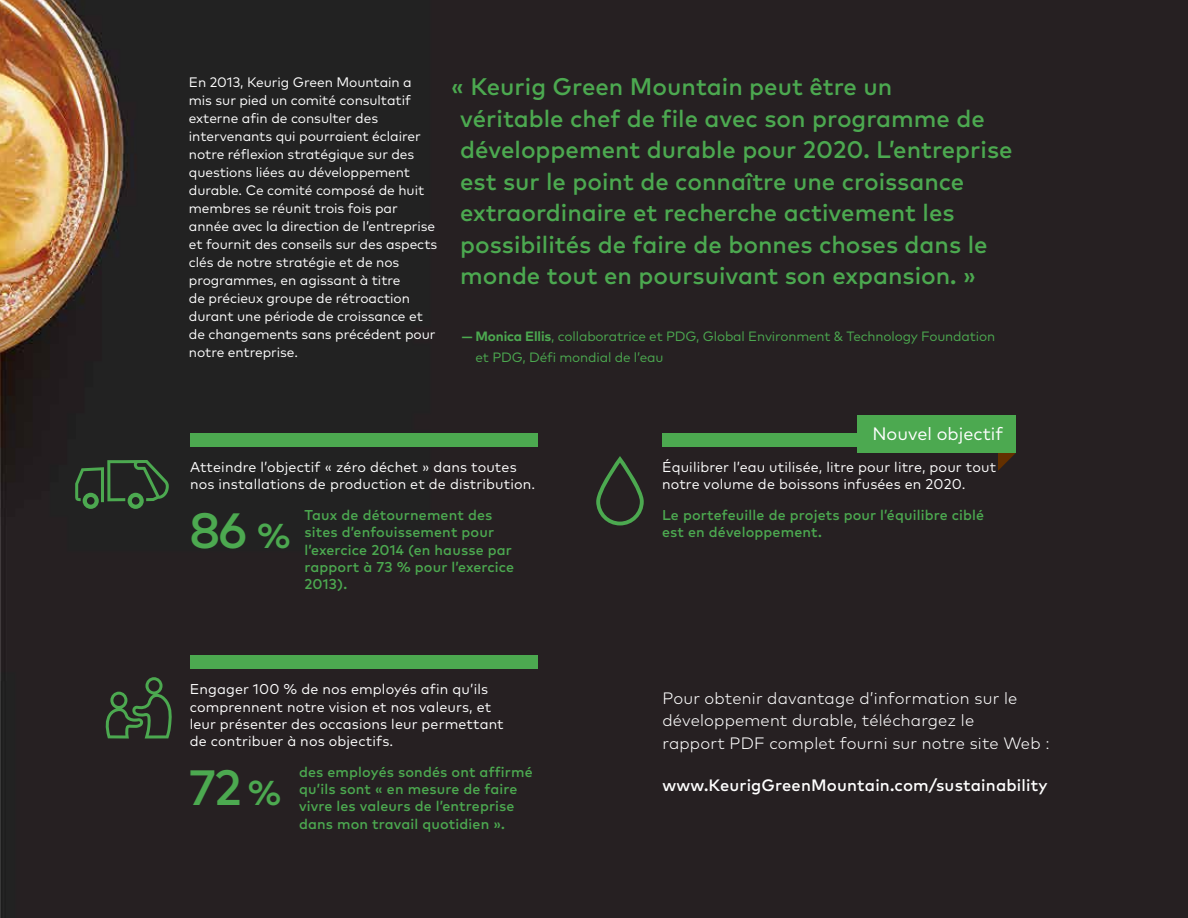
<style>
.page{position:relative;width:1188px;height:918px;background:#262022}
.page>*{position:absolute;margin:0;border:0;box-sizing:border-box;transform-origin:0 0}
.t1{font:500 49.5px "Mark OT";color:#4ca950}
.t2{font:500 24px/31.5px "Mark OT";color:#4ca950}
.t3{font:18px "Mark OT";color:#fff}
.t4{font:300 16.5px/22.5px "Mark OT";letter-spacing:.01em;color:#fff}
.t5{font:500 16.5px "Mark OT";letter-spacing:.01em;color:#fff}
.t6{font:14.25px/17.2px "Mark OT";letter-spacing:.01em;color:#fff}
.t7{font:500 14.25px/17.2px "Mark OT";letter-spacing:.01em;color:#4ca950}
.t8{font:13.65px/18px "Mark OT";letter-spacing:-.005em;color:#fff}
.t9{font:13.5px/21px "Mark OT";letter-spacing:-.01em;color:#4ca950}
.s1{font-weight:700}
.s2{font-size:34.5px}
</style>
<div class="page">
<div style="left:190px;top:433px;width:348px;height:14px;background:#4ca950"></div>
<div style="left:662px;top:433px;width:336px;height:14px;background:#4ca950"></div>
<div style="left:190px;top:656px;width:348px;height:13px;background:#4ca950"></div>
<svg style="left:105px;top:677px;width:68px;height:62px;background:#2e402c"></svg>
<svg style="left:75px;top:460px;width:94px;height:49px;background:#2c442d"></svg>
<svg style="left:596px;top:456px;width:48px;height:69px;background:#2d3a2a"></svg>
<svg style="left:998px;top:453px;width:18px;height:18px"></svg>
<div style="left:858px;top:415px;width:158px;height:38px;background:#4ca950"></div>
<p class="t8" style="left:189px;top:73px;width:250px">En 2013, Keurig Green Mountain a mis sur pied un comité consultatif externe afin de consulter des intervenants qui pourraient éclairer notre réflexion stratégique sur des questions liées au développement durable. Ce comité composé de huit membres se réunit trois fois par année avec la direction de l’entreprise et fournit des conseils sur des aspects clés de notre stratégie et de nos programmes, en agissant à titre<br>de précieux groupe de rétroaction durant une période de croissance et de changements sans précédent pour notre entreprise.</p>
<p class="t2" style="left:460px;top:70px;width:554px;text-indent:-9px">« Keurig Green Mountain peut être un<br>véritable chef de file avec son programme de développement durable pour 2020. L’entreprise est sur le point de connaître une croissance extraordinaire et recherche activement les possibilités de faire de bonnes choses dans le monde tout en poursuivant son expansion. »</p>
<p class="t9" style="left:476px;top:326px;width:521px;text-indent:-14px"><span class="s1">— Monica Ellis</span>, collaboratrice et PDG, Global Environment &amp; Technology Foundation et PDG, Défi mondial de l’eau</p>
<h3 class="t3" style="left:872px;top:423px;width:132px">Nouvel objectif</h3>
<p class="t6" style="left:190px;top:458px;width:347px">Atteindre l’objectif « zéro déchet » dans toutes nos installations de production et de distribution.</p>
<p class="t7" style="left:305px;top:506px;width:211px">Taux de détournement des sites d’enfouissement pour l’exercice 2014 (en hausse par rapport à 73 % pour l’exercice<br>2013).</p>
<h1 class="t1" style="left:189px;top:499px;width:104px">86 <span class="s2">%</span></h1>
<p class="t6" style="left:190px;top:681px;width:316px">Engager 100 % de nos employés afin qu’ils comprennent notre vision et nos valeurs, et leur présenter des occasions leur permettant de contribuer à nos objectifs.</p>
<p class="t7" style="left:299px;top:763px;width:235px">des employés sondés ont affirmé qu’ils sont « en mesure de faire vivre les valeurs de l’entreprise dans mon travail quotidien ».</p>
<h1 class="t1" style="left:189px;top:756px;width:94px">72 <span class="s2">%</span></h1>
<p class="t6" style="left:662px;top:458px;width:336px">Équilibrer l’eau utilisée, litre pour litre, pour tout notre volume de boissons infusées en 2020.</p>
<p class="t7" style="left:662px;top:506px;width:324px">Le portefeuille de projets pour l’équilibre ciblé est en développement.</p>
<p class="t4" style="left:663px;top:686px;width:389px">Pour obtenir davantage d’information sur le développement durable, téléchargez le<br>rapport PDF complet fourni sur notre site Web :</p>
<p class="t5" style="left:663px;top:775px;width:387px">www.KeurigGreenMountain.com/sustainability</p>
</div>
